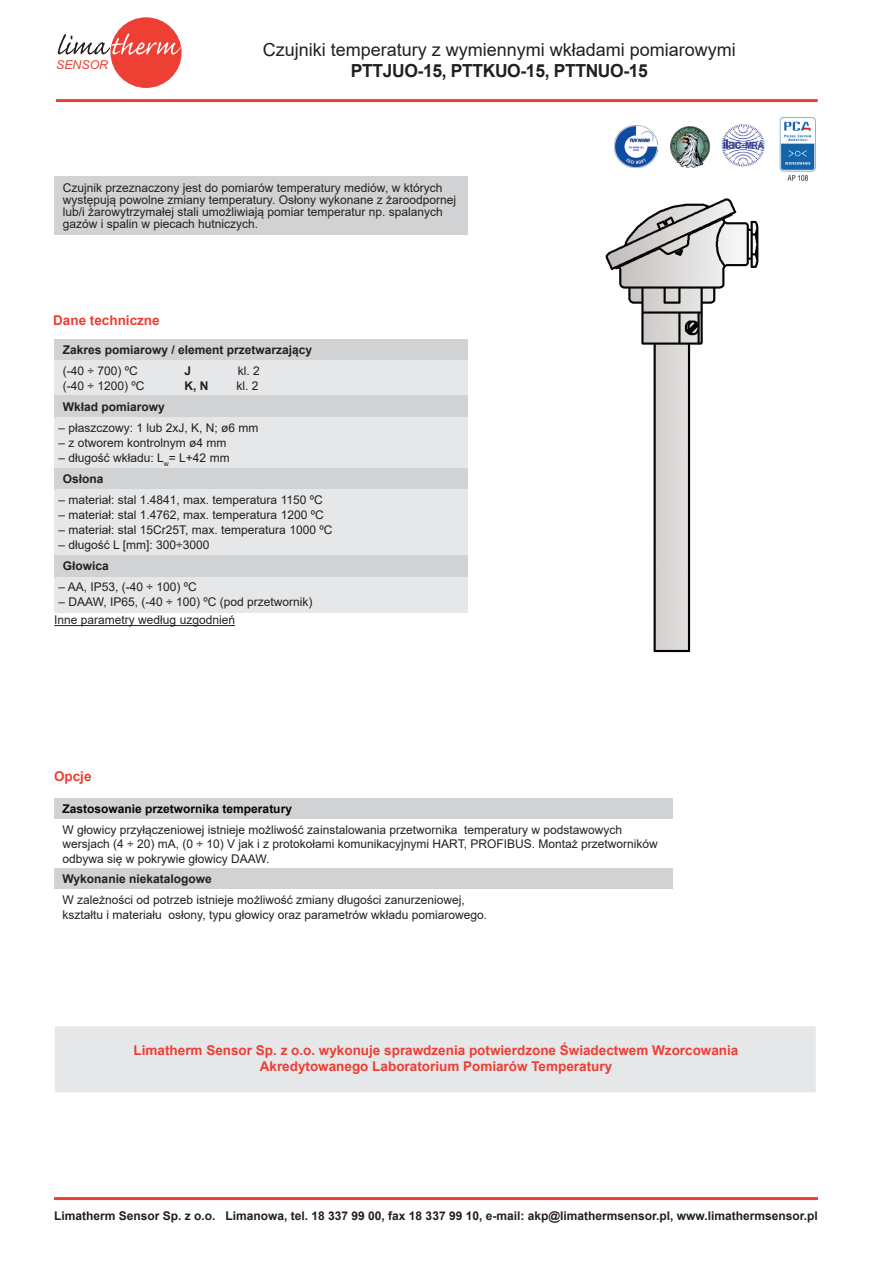
<style>
.page{position:relative;width:872px;height:1263px;background:#fff}
.page>*{position:absolute;margin:0;border:0;box-sizing:border-box;transform-origin:0 0}
.t1{font:18px "Arial";color:#231f20}
.t2{font:700 18px "Arial";letter-spacing:-.02em;color:#231f20}
.t3{font:700 13.5px/16.2px "Arial";color:#ee3e34;text-align:center}
.t4{font:italic 12.3px "Arial";color:#ee3f34}
.t5{font:12px/14.4px "Arial";color:#231f20}
.t6{font:700 12px "Arial";color:#231f20}
.t7{font:700 12px "Arial";color:#040503}
.s1{font-weight:700}
</style>
<div class="page">
<hr style="left:54px;top:1197px;width:764px;height:3px;background:#ee3f34">
<div style="left:110px;top:17px;width:72px;height:71px;background:#ee3f34;border-radius:50%"></div>
<svg style="left:58px;top:34px;width:123px;height:21px"></svg>
<hr style="left:56px;top:99px;width:761px;height:3px;background:#ee3f34">
<img style="left:614px;top:126px;width:43px;height:42px">
<img style="left:670px;top:126px;width:40px;height:42px">
<div style="left:54px;top:339px;width:414px;height:22px;background:#d1d2d4"></div>
<div style="left:54px;top:361px;width:414px;height:35px;background:#e6e7e9"></div>
<div style="left:54px;top:396px;width:414px;height:21px;background:#d1d2d4"></div>
<div style="left:54px;top:417px;width:414px;height:51px;background:#e6e7e9"></div>
<div style="left:54px;top:468px;width:414px;height:22px;background:#d1d2d4"></div>
<div style="left:54px;top:490px;width:414px;height:65px;background:#e6e7e9"></div>
<div style="left:54px;top:555px;width:414px;height:22px;background:#d1d2d4"></div>
<div style="left:54px;top:577px;width:414px;height:35px;background:#e6e7e9"></div>
<div style="left:54px;top:798px;width:619px;height:21px;background:#d1d2d4"></div>
<div style="left:54px;top:869px;width:619px;height:20px;background:#d1d2d4"></div>
<hr style="left:54px;top:625px;width:181px;height:1px;background:#231f20">
<div style="left:53px;top:1025px;width:764px;height:69px;background:#e6e7e9;border:2px solid #fff"></div>
<div style="left:54px;top:177px;width:414px;height:58px;background:#d1d2d4"></div>
<img style="left:779px;top:117px;width:37px;height:64px">
<img style="left:721px;top:124px;width:44px;height:43px">
<img style="left:605px;top:198px;width:154px;height:455px">
<p class="t4" style="left:56px;top:56px;width:54px">SENSOR</p>
<h1 class="t1" style="left:263px;top:37px;width:475px">Czujniki temperatury z wymiennymi wkładami pomiarowymi</h1>
<h1 class="t2" style="left:351px;top:58px;width:299px">PTTJUO-15, PTTKUO-15, PTTNUO-15</h1>
<p class="t5" style="left:63px;top:181px;width:395px;line-height:12px">Czujnik przeznaczony jest do pomiarów temperatury mediów, w których występują powolne zmiany temperatury. Osłony wykonane z żaroodpornej lub/i żarowytrzymałej stali umożliwiają pomiar temperatur np. spalanych gazów i spalin w piecach hutniczych.</p>
<p class="t3" style="left:53px;top:312px;width:108px">Dane techniczne</p>
<p class="t6" style="left:63px;top:341px;width:251px">Zakres pomiarowy / element przetwarzający</p>
<p class="t5" style="left:63px;top:364px;width:76px">(-40 ÷ 700) ºC</p>
<p class="t6" style="left:184px;top:363px;width:8px">J</p>
<p class="t5" style="left:238px;top:364px;width:24px">kl. 2</p>
<p class="t5" style="left:63px;top:378px;width:83px">(-40 ÷ 1200) ºC</p>
<p class="t6" style="left:184px;top:377px;width:25px">K, N</p>
<p class="t5" style="left:236px;top:378px;width:24px">kl. 2</p>
<p class="t6" style="left:63px;top:398px;width:104px">Wkład pomiarowy</p>
<p class="t5" style="left:58px;top:420px;width:202px">– płaszczowy: 1 lub 2xJ, K, N; ø6 mm</p>
<p class="t5" style="left:58px;top:435px;width:170px">– z otworem kontrolnym ø4 mm</p>
<p class="t5" style="left:63px;top:447px;width:168px;line-height:20.7px;text-indent:-4px">– długość wkładu: L<sub>w</sub>= L+42 mm<br><span class="s1">Osłona</span></p>
<p class="t5" style="left:58px;top:493px;width:266px">– materiał: stal 1.4841, max. temperatura 1150 ºC</p>
<p class="t5" style="left:58px;top:508px;width:267px">– materiał: stal 1.4762, max. temperatura 1200 ºC</p>
<p class="t5" style="left:58px;top:523px;width:275px">– materiał: stal 15Cr25T, max. temperatura 1000 ºC</p>
<p class="t5" style="left:58px;top:538px;width:152px">– długość L [mm]: 300÷3000</p>
<p class="t6" style="left:63px;top:557px;width:48px">Głowica</p>
<p class="t5" style="left:58px;top:580px;width:140px">– AA, IP53, (-40 ÷ 100) ºC</p>
<p class="t5" style="left:58px;top:595px;width:255px">– DAAW, IP65, (-40 ÷ 100) ºC (pod przetwornik)</p>
<p class="t5" style="left:54px;top:613px;width:182px">Inne parametry według uzgodnień</p>
<p class="t3" style="left:54px;top:768px;width:39px">Opcje</p>
<p class="t7" style="left:63px;top:800px;width:231px">Zastosowanie przetwornika temperatury</p>
<p class="t5" style="left:63px;top:822px;width:597px">W głowicy przyłączeniowej istnieje możliwość zainstalowania przetwornika temperatury w podstawowych wersjach (4 ÷ 20) mA, (0 ÷ 10) V jak i z protokołami komunikacyjnymi HART, PROFIBUS. Montaż przetworników odbywa się w pokrywie głowicy DAAW.</p>
<p class="t6" style="left:63px;top:871px;width:151px">Wykonanie niekatalogowe</p>
<p class="t5" style="left:63px;top:892px;width:426px">W zależności od potrzeb istnieje możliwość zmiany długości zanurzeniowej, kształtu i materiału osłony, typu głowicy oraz parametrów wkładu pomiarowego.</p>
<p class="t3" style="left:134px;top:1042px;width:606px">Limatherm Sensor Sp. z o.o. wykonuje sprawdzenia potwierdzone Świadectwem Wzorcowania<br>Akredytowanego Laboratorium Pomiarów Temperatury</p>
<p class="t6" style="left:54px;top:1207px;width:765px">Limatherm Sensor Sp. z o.o. Limanowa, tel. 18 337 99 00, fax 18 337 99 10, e-mail: akp@limathermsensor.pl, www.limathermsensor.pl</p>
</div>
